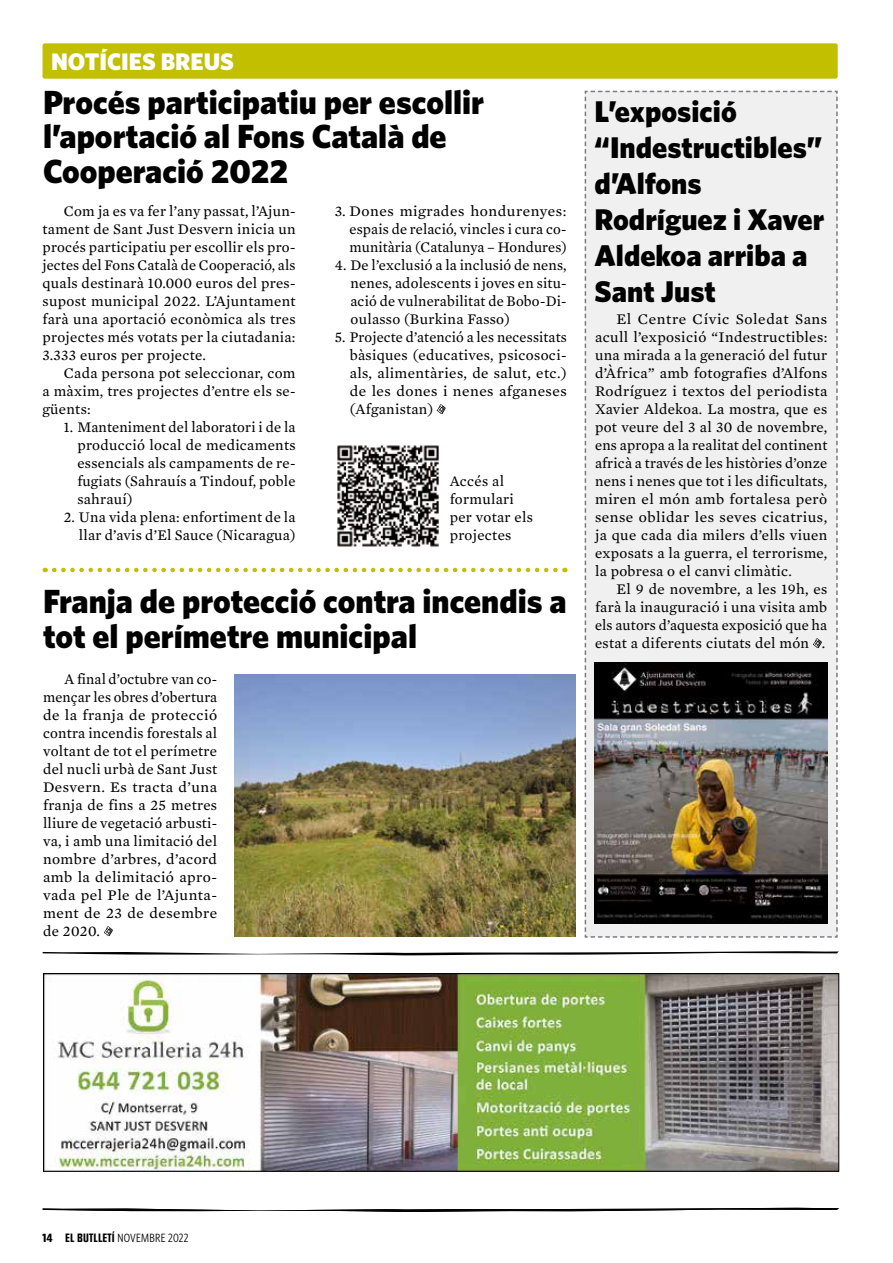
<style>
.page{position:relative;width:893px;height:1263px;background:#fff}
.page>*{position:absolute;margin:0;border:0;box-sizing:border-box;transform-origin:0 0}
.t1{font:900 33.6px/34.5px "Whitney";color:#000}
.t2{font:900 30px/36px "Whitney";color:#000}
.t3{font:900 24px "Whitney";color:#fff}
.t4{font:15px/18px "Mercury Text G2";letter-spacing:.02em;color:#000;text-align:justify}
.t5{font:12px "Whitney Condensed";letter-spacing:.02em;color:#000}
.s1{font-weight:700}
.s2{font-family:"Social Gothic W01";font-size:10.2px}
</style>
<div class="page">
<div style="left:43px;top:43px;width:795px;height:36px;background:#c2bf01;border-radius:2px"></div>
<svg style="left:42px;top:1207px;width:797px;height:5px"></svg>
<svg style="left:42px;top:951px;width:797px;height:4px"></svg>
<img style="left:45px;top:975px;width:792px;height:194px">
<div style="left:43px;top:973px;width:796px;height:198px;border:1px solid #000"></div>
<svg style="left:437px;top:404px;width:9px;height:10px"></svg>
<img style="left:337px;top:445px;width:102px;height:102px">
<svg style="left:45px;top:568px;width:510px;height:4px"></svg>
<div style="left:585px;top:91px;width:253px;height:847px;background:#f1f0f1"></div>
<img style="left:595px;top:663px;width:233px;height:261px">
<svg style="left:104px;top:926px;width:9px;height:10px"></svg>
<img style="left:234px;top:674px;width:342px;height:262px">
<h3 class="t3" style="left:51px;top:47px;width:184px">NOTÍCIES BREUS</h3>
<h1 class="t1" style="left:43px;top:84px;width:443px">Procés participatiu per escollir l’aportació al Fons Català de<br>Cooperació 2022</h1>
<p class="t4" style="left:43px;top:201px;width:255px;text-indent:21px">Com ja es va fer l’any passat, l’Ajun&shy;tament de Sant Just Desvern inicia un procés participatiu per escollir els pro&shy;jectes del Fons Català de Cooperació, als quals destinarà 10.000 euros del pres&shy;supost municipal 2022. L’Ajuntament farà una aportació econòmica als tres projectes més votats per la ciutadania:<br>3.333 euros per projecte.</p>
<p class="t4" style="left:43px;top:363px;width:255px;text-indent:21px">Cada persona pot seleccionar, com a màxim, tres projectes d’entre els se&shy;güents:</p>
<p class="t4" style="left:77px;top:417px;width:220px;text-indent:-14px">1. Manteniment del laboratori i de la producció local de medicaments essencials als campaments de re&shy;fugiats (Sahrauís a Tindouf, poble sahrauí)</p>
<p class="t4" style="left:64px;top:507px;width:233px;text-align:right">2. Una vida plena: enfortiment de la llar d’avis d’El Sauce (Nicaragua)</p>
<p class="t4" style="left:349px;top:201px;width:219px;text-indent:-15px">3. Dones migrades hondurenyes: espais de relació, vincles i cura co&shy;munitària (Catalunya – Hondures)</p>
<p class="t4" style="left:350px;top:255px;width:218px;text-indent:-16px">4. De l’exclusió a la inclusió de nens, nenes, adolescents i joves en situ&shy;ació de vulnerabilitat de Bobo-Di&shy;oulasso (Burkina Fasso)</p>
<p class="t4" style="left:350px;top:327px;width:219px;text-indent:-15px">5. Projecte d’atenció a les necessitats bàsiques (educatives, psicosoci&shy;als, alimentàries, de salut, etc.) de les dones i nenes afganeses (Afganistan)</p>
<p class="t4" style="left:450px;top:471px;width:85px;text-align:left">Accés al formulari per votar els projectes</p>
<h1 class="t1" style="left:43px;top:583px;width:525px">Franja de protecció contra incendis a tot el perímetre municipal</h1>
<p class="t4" style="left:43px;top:669px;width:176px;text-indent:21px">A final d’octubre van co&shy;mençar les obres d’obertura de la franja de protecció contra incendis forestals al voltant de tot el perímetre del nucli urbà de Sant Just Desvern. Es tracta d’una franja de fins a 25 metres lliure de vegetació arbusti&shy;va, i amb una limitació del nombre d’arbres, d’acord amb la delimitació apro&shy;vada pel Ple de l’Ajunta&shy;ment de 23 de desembre de 2020.</p>
<h2 class="t2" style="left:595px;top:93px;width:231px">L’exposició “Indestructibles” d’Alfons<br>Rodríguez i Xaver<br>Aldekoa arriba a<br>Sant Just</h2>
<p class="t4" style="left:595px;top:309px;width:234px;text-indent:21px">El Centre Cívic Soledat Sans acull l’exposició “Indestructibles: una mirada a la generació del futur d’Àfrica” amb fotografies d’Alfons Rodríguez i textos del periodista Xavier Aldekoa. La mostra, que es pot veure del 3 al 30 de novembre, ens apropa a la realitat del continent africà a través de les històries d’onze nens i nenes que tot i les dificultats, miren el món amb fortalesa però sense oblidar les seves cicatrius, ja que cada dia milers d’ells viuen exposats a la guerra, el terrorisme, la pobresa o el canvi climàtic.</p>
<p class="t4" style="left:595px;top:579px;width:234px;text-indent:21px">El 9 de novembre, a les 19h, es farà la inauguració i una visita amb els autors d’aquesta exposició que ha estat a diferents ciutats del món .</p>
<p class="t5" style="left:43px;top:1231px;width:148px"><span class="s1">14</span> <span class="s2">EL BUTLLETÍ</span> NOVEMBRE 2022</p>
</div>
